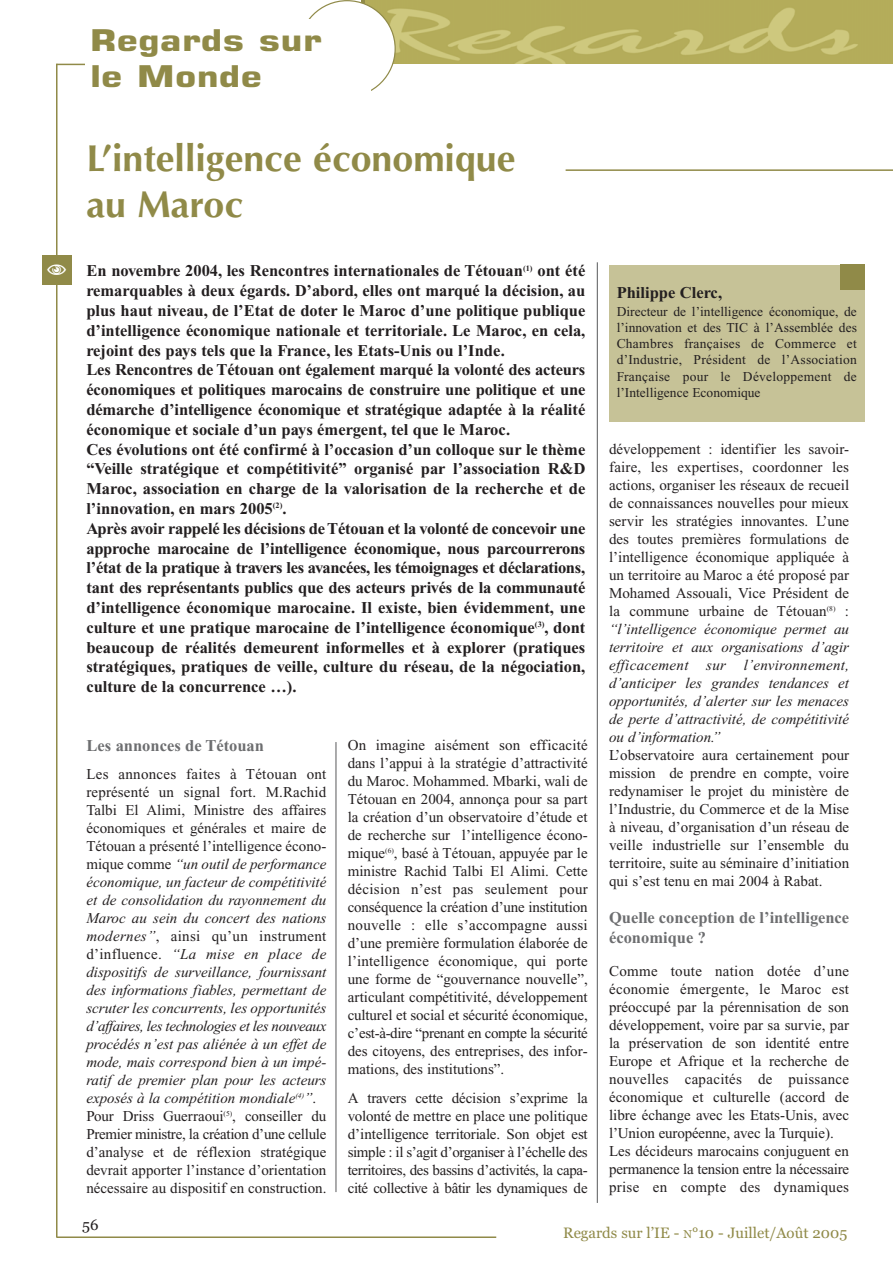
<style>
.page{position:relative;width:893px;height:1263px;background:#fff}
.page>*{position:absolute;margin:0;border:0;box-sizing:border-box;transform-origin:0 0}
.t1{font:700 37.5px/46px "Optima";color:#908a48}
.t2{font:700 30px/36.6px "Square 721 BT";color:#908a48;scale:1.25 1}
.t3{font:700 16.5px/19.8px "Times New Roman";color:#231f20}
.t4{font:700 16.5px/19.8px "Times New Roman";color:#6d6e70}
.t5{font:15px/18px "Times New Roman";color:#231f20;text-align:justify}
.t6{font:italic 15px/18px "Times New Roman";color:#231f20}
.t7{font:15px "Georgia";color:#908a48}
.t8{font:15px "Georgia";color:#231f20}
.t9{font:13.5px/16.2px "Times New Roman";color:#231f20;text-align:justify}
.s1{font-style:normal}
.s2{font-style:italic}
.s3{font-size:11.25px}
</style>
<div class="page">
<img style="left:396px;top:0;width:496px;height:64px">
<hr style="left:56px;top:64px;width:1px;height:1173px;background:#908a48">
<hr style="left:56px;top:1236px;width:440px;height:2px;background:#908a48">
<hr style="left:56px;top:64px;width:42px;height:1px;background:#908a48">
<svg style="left:308px;top:0;width:88px;height:91px"></svg>
<div style="left:85px;top:20px;width:286px;height:82px;background:#fff"></div>
<div style="left:42px;top:255px;width:30px;height:30px;background:#908a48"></div>
<hr style="left:565px;top:169px;width:327px;height:2px;background:#908a48">
<div style="left:609px;top:265px;width:255px;height:156px;background:#c6c297"></div>
<div style="left:839px;top:265px;width:25px;height:25px;background:#908a48"></div>
<hr style="left:335px;top:742px;width:1px;height:450px;background:#58595b">
<hr style="left:597px;top:262px;width:1px;height:941px;background:#58595b">
<h2 class="t2" style="left:90px;top:24px;width:187px">Regards sur le Monde</h2>
<h1 class="t1" style="left:86px;top:139px;width:430px">L’intelligence économique au Maroc</h1>
<p class="t3" style="left:86px;top:263px;width:500px">En novembre 2004, les Rencontres internationales de Tétouan<sup>(1)</sup> ont été remarquables à deux égards. D’abord, elles ont marqué la décision, au plus haut niveau, de l’Etat de doter le Maroc d’une politique publique d’intelligence économique nationale et territoriale. Le Maroc, en cela, rejoint des pays tels que la France, les Etats-Unis ou l’Inde.<br>Les Rencontres de Tétouan ont également marqué la volonté des acteurs économiques et politiques marocains de construire une politique et une démarche d’intelligence économique et stratégique adaptée à la réalité économique et sociale d’un pays émergent, tel que le Maroc.<br>Ces évolutions ont été confirmé à l’occasion d’un colloque sur le thème “Veille stratégique et compétitivité” organisé par l’association R&amp;D Maroc, association en charge de la valorisation de la recherche et de l’innovation, en mars 2005<sup>(2)</sup>.<br>Après avoir rappelé les décisions de Tétouan et la volonté de concevoir une approche marocaine de l’intelligence économique, nous parcourrerons l’état de la pratique à travers les avancées, les témoignages et déclarations, tant des représentants publics que des acteurs privés de la communauté d’intelligence économique marocaine. Il existe, bien évidemment, une culture et une pratique marocaine de l’intelligence économique<sup>(3)</sup>, dont beaucoup de réalités demeurent informelles et à explorer (pratiques stratégiques, pratiques de veille, culture du réseau, de la négociation, culture de la concurrence …).</p>
<p class="t4" style="left:86px;top:737px;width:179px">Les annonces de Tétouan</p>
<p class="t6" style="left:86px;top:767px;width:241px"><span class="s1">Les annonces faites à Tétouan ont représenté un signal fort. M.Rachid Talbi El Alimi, Ministre des affaires économiques et générales et maire de Tétouan a présenté l’intelligence écono&shy;mique comme</span> “un outil de performance économique, un facteur de compétitivité et de consolidation du rayonnement du Maroc au sein du concert des nations modernes”<span class="s1">, ainsi qu’un instrument d’influence.</span> “La mise en place de dispositifs de surveillance, fournissant des informations fiables, permettant de scruter les concurrents, les opportunités d’affaires, les technologies et les nouveaux procédés n’est pas aliénée à un effet de mode, mais correspond bien à un impé&shy;ratif de premier plan pour les acteurs exposés à la compétition mondiale<sup>(4)</sup>”<span class="s1">.<br>Pour Driss Guerraoui</span><sup>(5)</sup><span class="s1">, conseiller du Premier ministre, la création d’une cellule d’analyse et de réflexion stratégique devrait apporter l’instance d’orientation nécessaire au dispositif en construction.</span></p>
<p class="t5" style="left:348px;top:737px;width:241px">On imagine aisément son efficacité dans l’appui à la stratégie d’attractivité du Maroc. Mohammed. Mbarki, wali de Tétouan en 2004, annonça pour sa part la création d’un observatoire d’étude et de recherche sur l’intelligence écono&shy;mique<sup>(6)</sup>, basé à Tétouan, appuyée par le ministre Rachid Talbi El Alimi. Cette décision n’est pas seulement pour conséquence la création d’une institution nouvelle : elle s’accompagne aussi d’une première formulation élaborée de l’intelligence économique, qui porte une forme de “gouvernance nouvelle”, articulant compétitivité, développement culturel et social et sécurité économique, c’est-à-dire “prenant en compte la sécurité des citoyens, des entreprises, des infor&shy;mations, des institutions”.</p>
<p class="t5" style="left:348px;top:1090px;width:241px">A travers cette décision s’exprime la volonté de mettre en place une politique d’intelligence territoriale. Son objet est simple : il s’agit d’organiser à l’échelle des territoires, des bassins d’activités, la capa&shy;cité collective à bâtir les dynamiques de</p>
<p class="t3" style="left:616px;top:284px;width:107px">Philippe Clerc,</p>
<p class="t9" style="left:616px;top:305px;width:242px">Directeur de l’intelligence économique, de l’innovation et des TIC à l’Assemblée des Chambres françaises de Commerce et d’Industrie, Président de l’Association Française pour le Développement de l’Intelligence Economique</p>
<p class="t5" style="left:609px;top:442px;width:241px">développement : identifier les savoir&shy;faire, les expertises, coordonner les actions, organiser les réseaux de recueil de connaissances nouvelles pour mieux servir les stratégies innovantes. L’une des toutes premières formulations de l’intelligence économique appliquée à un territoire au Maroc a été proposé par Mohamed Assouali, Vice Président de la commune urbaine de Tétouan<sup>(8)</sup> : <span class="s2">“l’intelligence économique permet au territoire et aux organisations d’agir efficacement sur l’environnement, d’anticiper les grandes tendances et opportunités, d’alerter sur les menaces de perte d’attractivité, de compétitivité ou d’information.”</span></p>
<p class="t5" style="left:609px;top:748px;width:241px">L’observatoire aura certainement pour mission de prendre en compte, voire redynamiser le projet du ministère de l’Industrie, du Commerce et de la Mise à niveau, d’organisation d’un réseau de veille industrielle sur l’ensemble du territoire, suite au séminaire d’initiation qui s’est tenu en mai 2004 à Rabat.</p>
<p class="t4" style="left:609px;top:909px;width:241px">Quelle conception de l’intelligence économique ?</p>
<p class="t5" style="left:609px;top:963px;width:241px;text-align:left">Comme toute nation dotée d’une économie émergente, le Maroc est préoccupé par la pérennisation de son développement, voire par sa survie, par la préservation de son identité entre Europe et Afrique et la recherche de nouvelles capacités de puissance économique et culturelle (accord de libre échange avec les Etats-Unis, avec l’Union européenne, avec la Turquie).<br>Les décideurs marocains conjuguent en permanence la tension entre la nécessaire prise en compte des dynamiques</p>
<p class="t8" style="left:82px;top:1219px;width:18px">56</p>
<p class="t7" style="left:563px;top:1227px;width:285px">Regards sur l’IE - <span class="s3">N</span>°10 - Juillet/Août 2005</p>
</div>
